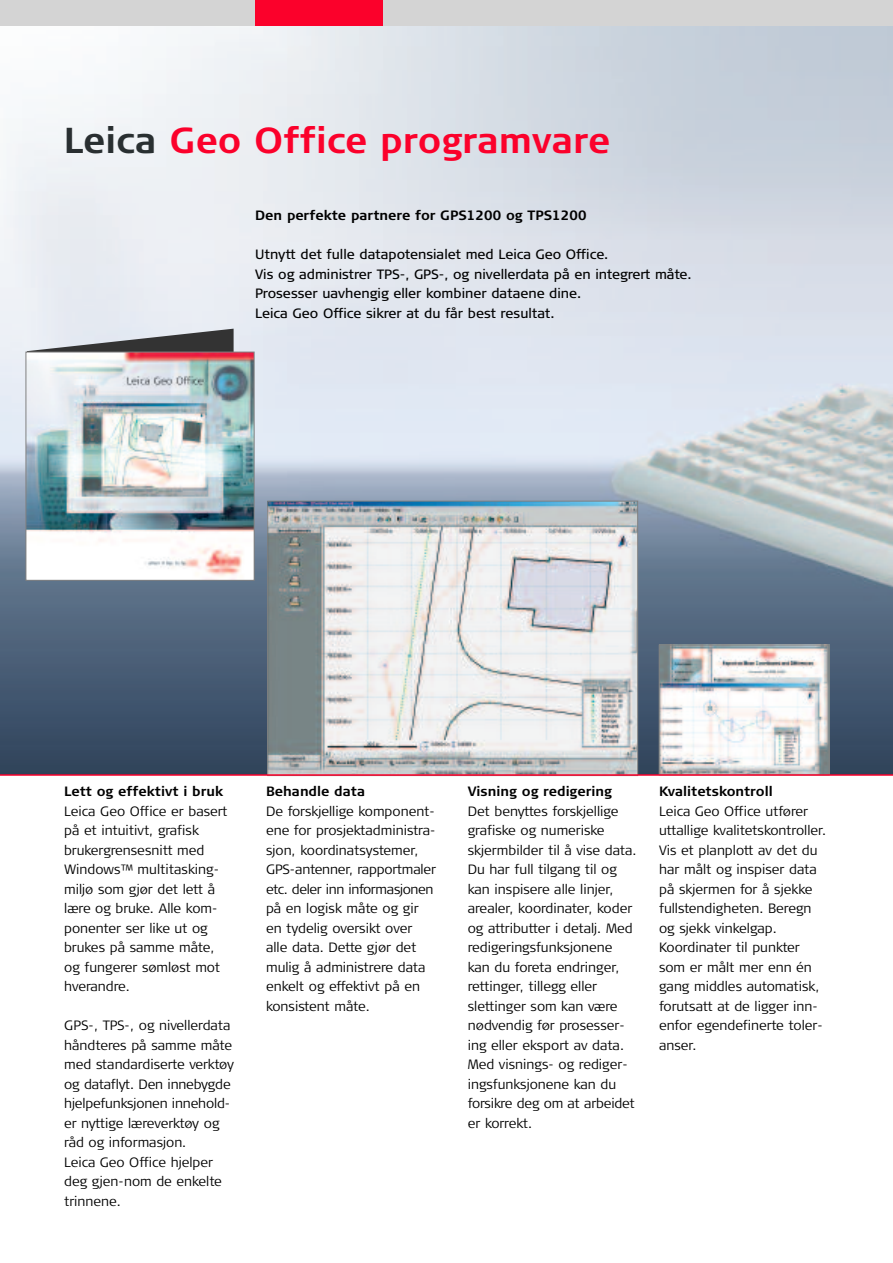
<style>
.page{position:relative;width:893px;height:1263px;background:#fff}
.page>*{position:absolute;margin:0;border:0;box-sizing:border-box;transform-origin:0 0}
.t1{font:700 36px "Signa Column";color:#fb012b}
.t2{font:300 13.5px/19.5px "Signa Column";color:#000}
.t3{font:13.5px/19.5px "Signa Column";color:#000}
.t4{font:700 13.5px "Signa Column";color:#000}
.s1{color:#292f31}
</style>
<div class="page">
<img style="left:0;top:26px;width:893px;height:748px">
<div style="left:0;top:0;width:893px;height:26px;background:#d4d4d4"></div>
<div style="left:255px;top:0;width:128px;height:26px;background:#fb012b"></div>
<img style="left:270px;top:503px;width:366px;height:271px">
<img style="left:661px;top:647px;width:166px;height:126px">
<div style="left:659px;top:645px;width:170px;height:130px;border:1px solid #808080"></div>
<svg style="left:27px;top:329px;width:207px;height:23px;background:#898b8f"></svg>
<img style="left:27px;top:354px;width:226px;height:225px">
<div style="left:25px;top:352px;width:230px;height:229px;border:1px solid #808080"></div>
<hr style="left:0;top:774px;width:893px;height:2px;background:#fb012b">
<h1 class="t1" style="left:64px;top:128px;width:548px"><span class="s1">Leica</span> Geo Office programvare</h1>
<p class="t4" style="left:255px;top:211px;width:333px">Den perfekte partnere for GPS1200 og TPS1200</p>
<p class="t3" style="left:255px;top:246px;width:438px">Utnytt det fulle datapotensialet med Leica Geo Office.<br>Vis og administrer TPS-, GPS-, og nivellerdata på en integrert måte.<br>Prosesser uavhengig eller kombiner dataene dine.<br>Leica Geo Office sikrer at du får best resultat.</p>
<p class="t4" style="left:64px;top:787px;width:160px">Lett og effektivt i bruk</p>
<p class="t2" style="left:64px;top:803px;width:165px">Leica Geo Office er basert på et intuitivt, grafisk brukergrensesnitt med<br>Windows™ multitasking&shy;miljø som gjør det lett å lære og bruke. Alle kom&shy;ponenter ser like ut og brukes på samme måte, og fungerer sømløst mot hverandre.</p>
<p class="t2" style="left:64px;top:1017px;width:171px">GPS-, TPS-, og nivellerdata håndteres på samme måte med standardiserte verktøy og dataflyt. Den innebygde hjelpefunksjonen innehold&shy;er nyttige læreverktøy og råd og informasjon.<br>Leica Geo Office hjelper deg gjen-nom de enkelte trinnene.</p>
<p class="t4" style="left:266px;top:787px;width:101px">Behandle data</p>
<p class="t2" style="left:266px;top:803px;width:172px">De forskjellige komponent&shy;ene for prosjektadministra&shy;sjon, koordinatsystemer,<br>GPS-antenner, rapportmaler etc. deler inn informasjonen på en logisk måte og gir en tydelig oversikt over alle data. Dette gjør det mulig å administrere data enkelt og effektivt på en konsistent måte.</p>
<p class="t4" style="left:468px;top:787px;width:146px">Visning og redigering</p>
<p class="t2" style="left:468px;top:803px;width:170px">Det benyttes forskjellige grafiske og numeriske skjermbilder til å vise data.<br>Du har full tilgang til og kan inspisere alle linjer, arealer, koordinater, koder og attributter i detalj. Med redigeringsfunksjonene kan du foreta endringer, rettinger, tillegg eller slettinger som kan være nødvendig før prosesser&shy;ing eller eksport av data.<br>Med visnings- og rediger&shy;ingsfunksjonene kan du forsikre deg om at arbeidet er korrekt.</p>
<p class="t4" style="left:659px;top:787px;width:115px">Kvalitetskontroll</p>
<p class="t2" style="left:659px;top:803px;width:169px">Leica Geo Office utfører uttallige kvalitetskontroller.<br>Vis et planplott av det du har målt og inspiser data på skjermen for å sjekke fullstendigheten. Beregn og sjekk vinkelgap.<br>Koordinater til punkter som er målt mer enn én gang middles automatisk, forutsatt at de ligger inn&shy;enfor egendefinerte toler&shy;anser.</p>
</div>
